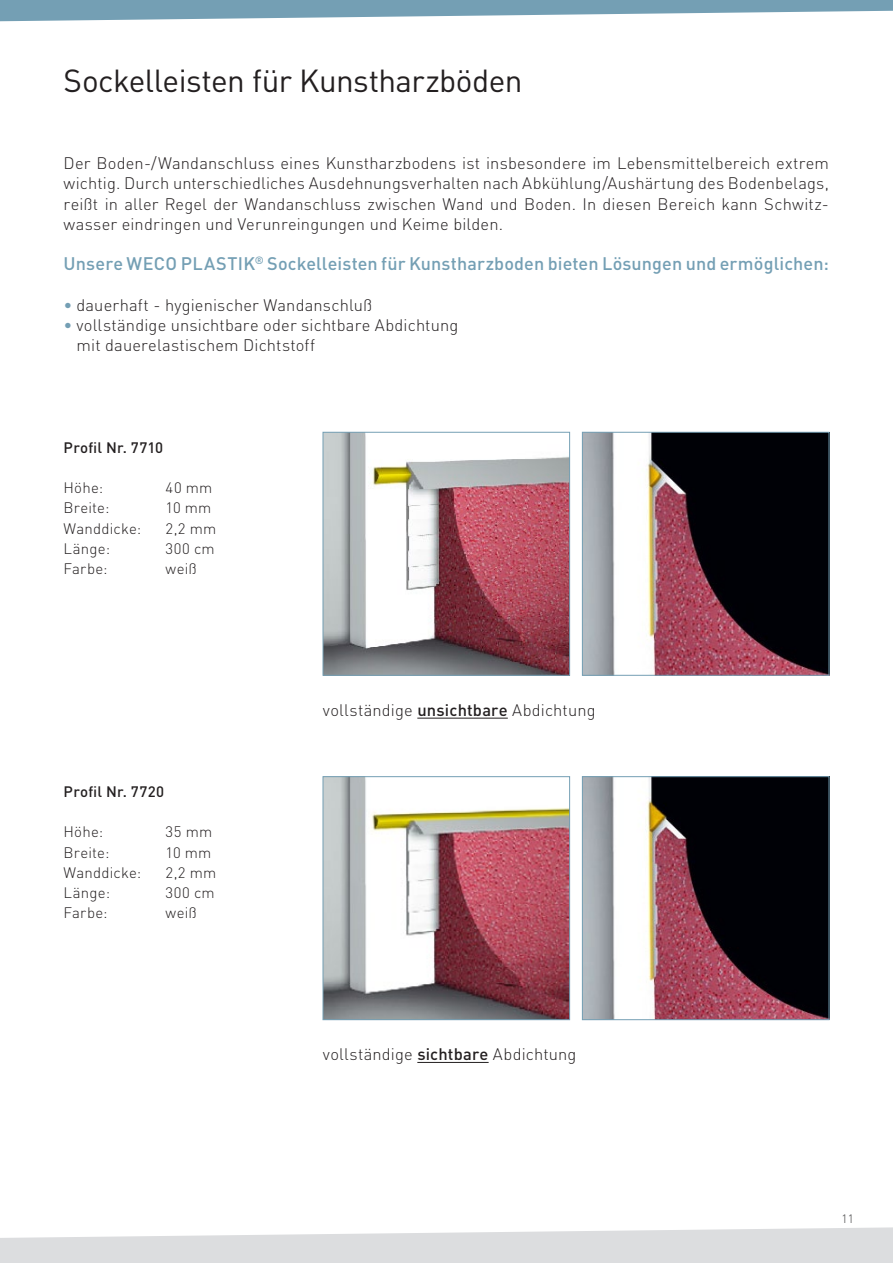
<style>
.page{position:relative;width:893px;height:1263px;background:#fff}
.page>*{position:absolute;margin:0;border:0;box-sizing:border-box;transform-origin:0 0}
.Head{font:31.5px "DIN Pro";letter-spacing:-.02em;color:#231f20}
.Text{font:500 18px "DIN Pro";letter-spacing:.01em;color:#749fb4}
.Text-2{font:300 16.5px/20.2px "DIN Pro";letter-spacing:.01em;color:#231f20}
.Text-3{font:300 15px "DIN Pro";letter-spacing:.015em;color:#231f20}
.Text-4{font:500 15px "DIN Pro";letter-spacing:.02em;color:#231f20}
.t1{font:300 12px "DIN Pro";color:#3e3e3f}
.s1{color:#749fb4}
.s2{font-weight:500}
</style>
<div class="page">
<svg style="left:0;top:1227px;width:893px;height:36px"></svg>
<svg style="left:1px;top:0;width:892px;height:22px"></svg>
<img style="left:0;top:0;width:1px;height:53px">
<img style="left:325px;top:434px;width:243px;height:240px">
<div style="left:323px;top:432px;width:247px;height:244px;border:1px solid #749fb4"></div>
<img style="left:325px;top:778px;width:243px;height:240px">
<div style="left:323px;top:776px;width:247px;height:244px;border:1px solid #749fb4"></div>
<img style="left:584px;top:434px;width:243px;height:240px">
<div style="left:582px;top:432px;width:247px;height:244px;border:1px solid #749fb4"></div>
<img style="left:584px;top:778px;width:243px;height:240px">
<div style="left:582px;top:776px;width:247px;height:244px;border:1px solid #749fb4"></div>
<hr style="left:417px;top:1062px;width:72px;height:1px;background:#231f20">
<hr style="left:417px;top:718px;width:91px;height:1px;background:#231f20">
<p class="Head" style="left:64px;top:59px;width:461px">Sockelleisten für Kunstharzböden</p>
<p class="Text-2" style="left:64px;top:152px;width:767px">Der Boden-/Wandanschluss eines Kunstharzbodens ist insbesondere im Lebensmittelbereich extrem wichtig. Durch unterschiedliches Ausdehnungsverhalten nach Abkühlung/Aushärtung des Bodenbelags, reißt in aller Regel der Wandanschluss zwischen Wand und Boden. In diesen Bereich kann Schwitz&shy;wasser eindringen und Verunreingungen und Keime bilden.</p>
<p class="Text" style="left:64px;top:252px;width:767px">Unsere WECO PLASTIK<sup>®</sup> Sockelleisten für Kunstharzboden bieten Lösungen und ermöglichen:</p>
<p class="Text-2" style="left:64px;top:294px;width:310px"><span class="s1">•</span> dauerhaft - hygienischer Wandanschluß</p>
<p class="Text-2" style="left:76px;top:314px;width:383px;text-indent:-13px"><span class="s1">•</span> vollständige unsichtbare oder sichtbare Abdichtung mit dauerelastischem Dichtstoff</p>
<p class="Text-4" style="left:64px;top:437px;width:101px">Profil Nr. 7710</p>
<p class="Text-3" style="left:64px;top:477px;width:41px">Höhe:</p>
<p class="Text-3" style="left:166px;top:477px;width:48px">40 mm</p>
<p class="Text-3" style="left:64px;top:498px;width:47px">Breite:</p>
<p class="Text-3" style="left:166px;top:498px;width:47px">10 mm</p>
<p class="Text-3" style="left:64px;top:518px;width:79px">Wanddicke:</p>
<p class="Text-3" style="left:166px;top:518px;width:52px">2,2 mm</p>
<p class="Text-3" style="left:64px;top:538px;width:48px">Länge:</p>
<p class="Text-3" style="left:166px;top:538px;width:51px">300 cm</p>
<p class="Text-3" style="left:64px;top:558px;width:46px">Farbe:</p>
<p class="Text-3" style="left:166px;top:558px;width:33px">weiß</p>
<p class="Text-4" style="left:64px;top:781px;width:102px">Profil Nr. 7720</p>
<p class="Text-3" style="left:64px;top:822px;width:41px">Höhe:</p>
<p class="Text-3" style="left:166px;top:822px;width:48px">35 mm</p>
<p class="Text-3" style="left:64px;top:842px;width:47px">Breite:</p>
<p class="Text-3" style="left:166px;top:842px;width:47px">10 mm</p>
<p class="Text-3" style="left:64px;top:862px;width:79px">Wanddicke:</p>
<p class="Text-3" style="left:166px;top:862px;width:52px">2,2 mm</p>
<p class="Text-3" style="left:64px;top:882px;width:48px">Länge:</p>
<p class="Text-3" style="left:166px;top:882px;width:51px">300 cm</p>
<p class="Text-3" style="left:64px;top:903px;width:46px">Farbe:</p>
<p class="Text-3" style="left:166px;top:903px;width:33px">weiß</p>
<p class="Text-2" style="left:323px;top:699px;width:274px">vollständige <span class="s2">unsichtbare</span> Abdichtung</p>
<p class="Text-2" style="left:323px;top:1043px;width:255px">vollständige <span class="s2">sichtbare</span> Abdichtung</p>
<p class="t1" style="left:842px;top:1211px;width:14px">11</p>
</div>
